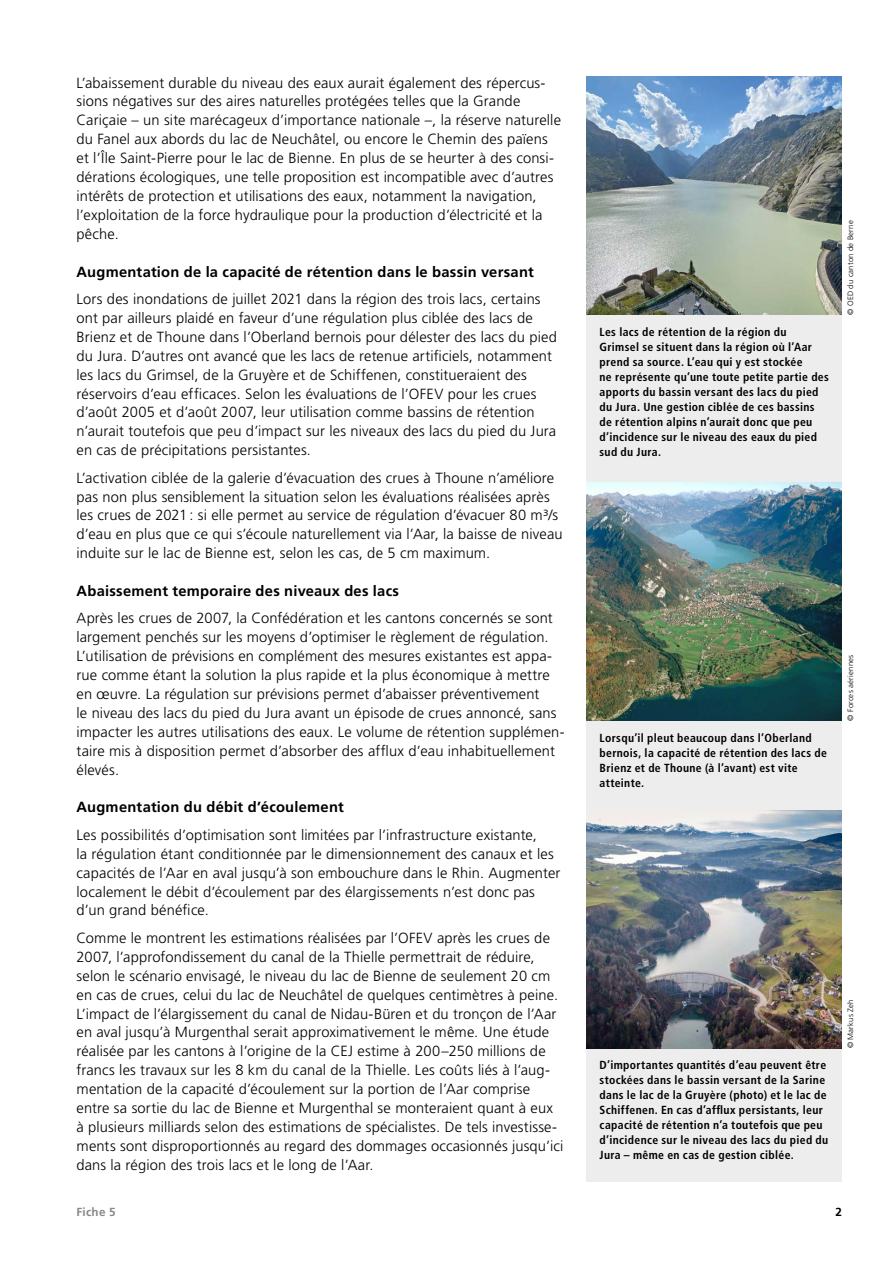
<style>
.page{position:relative;width:893px;height:1263px;background:#fff}
.page>*{position:absolute;margin:0;border:0;box-sizing:border-box;transform-origin:0 0}
.f_FB_text{font:300 14.7px/18.9px "Frutiger LT Std";letter-spacing:.01em;color:#000}
.f_FB_titel_text{font:700 14.7px "Frutiger LT Std";letter-spacing:.015em;color:#000}
.f_FB_bildlegende{font:700 condensed 11.7px/15px "Frutiger LT Std";letter-spacing:.03em;color:#000}
.f_FB_titel_text-2{font:700 11.7px "Frutiger LT Std";letter-spacing:.025em;color:#878787}
.f_FB_titel_text-3{font:700 11.7px "Frutiger LT Std";color:#000}
.f_FB_text-2{font:300 7.8px "Frutiger LT Std";letter-spacing:.03em;color:#000}
</style>
<div class="page">
<div style="left:587px;top:77px;width:255px;height:1105px;background:#ededed"></div>
<img style="left:587px;top:77px;width:255px;height:238px">
<img style="left:587px;top:810px;width:255px;height:238px">
<img style="left:587px;top:483px;width:255px;height:238px">
<p class="f_FB_text" style="left:77px;top:73px;width:486px">L’abaissement durable du niveau des eaux aurait également des répercus&shy;sions négatives sur des aires naturelles protégées telles que la Grande Cariçaie – un site marécageux d’importance nationale –, la réserve naturelle du Fanel aux abords du lac de Neuchâtel, ou encore le Chemin des païens et l’Île Saint-Pierre pour le lac de Bienne. En plus de se heurter à des consi&shy;dérations écologiques, une telle proposition est incompatible avec d’autres intérêts de protection et utilisations des eaux, notamment la navigation, l’exploitation de la force hydraulique pour la production d’électricité et la pêche.</p>
<p class="f_FB_titel_text" style="left:77px;top:263px;width:459px">Augmentation de la capacité de rétention dans le bassin versant</p>
<p class="f_FB_text" style="left:77px;top:290px;width:482px">Lors des inondations de juillet 2021 dans la région des trois lacs, certains ont par ailleurs plaidé en faveur d’une régulation plus ciblée des lacs de Brienz et de Thoune dans l’Oberland bernois pour délester des lacs du pied du Jura. D’autres ont avancé que les lacs de retenue artificiels, notamment les lacs du Grimsel, de la Gruyère et de Schiffenen, constitueraient des réservoirs d’eau efficaces. Selon les évaluations de l’OFEV pour les crues d’août 2005 et d’août 2007, leur utilisation comme bassins de rétention n’aurait toutefois que peu d’impact sur les niveaux des lacs du pied du Jura en cas de précipitations persistantes.</p>
<p class="f_FB_text" style="left:77px;top:468px;width:488px">L’activation ciblée de la galerie d’évacuation des crues à Thoune n’améliore pas non plus sensiblement la situation selon les évaluations réalisées après les crues de 2021 : si elle permet au service de régulation d’évacuer 80 m3/s d’eau en plus que ce qui s’écoule naturellement via l’Aar, la baisse de niveau induite sur le lac de Bienne est, selon les cas, de 5 cm maximum.</p>
<p class="f_FB_titel_text" style="left:77px;top:582px;width:324px">Abaissement temporaire des niveaux des lacs</p>
<p class="f_FB_text" style="left:77px;top:609px;width:490px">Après les crues de 2007, la Confédération et les cantons concernés se sont largement penchés sur les moyens d’optimiser le règlement de régulation.<br>L’utilisation de prévisions en complément des mesures existantes est appa&shy;rue comme étant la solution la plus rapide et la plus économique à mettre en œuvre. La régulation sur prévisions permet d’abaisser préventivement<br>le niveau des lacs du pied du Jura avant un épisode de crues annoncé, sans impacter les autres utilisations des eaux. Le volume de rétention supplémen&shy;taire mis à disposition permet d’absorber des afflux d’eau inhabituellement élevés.</p>
<p class="f_FB_titel_text" style="left:77px;top:799px;width:269px">Augmentation du débit d’écoulement</p>
<p class="f_FB_text" style="left:77px;top:825px;width:485px">Les possibilités d’optimisation sont limitées par l’infrastructure existante,<br>la régulation étant conditionnée par le dimensionnement des canaux et les capacités de l’Aar en aval jusqu’à son embouchure dans le Rhin. Augmenter localement le débit d’écoulement par des élargissements n’est donc pas d’un grand bénéfice.</p>
<p class="f_FB_text" style="left:77px;top:928px;width:488px">Comme le montrent les estimations réalisées par l’OFEV après les crues de 2007, l’approfondissement du canal de la Thielle permettrait de réduire, selon le scénario envisagé, le niveau du lac de Bienne de seulement 20 cm en cas de crues, celui du lac de Neuchâtel de quelques centimètres à peine.<br>L’impact de l’élargissement du canal de Nidau-Büren et du tronçon de l’Aar en aval jusqu’à Murgenthal serait approximativement le même. Une étude réalisée par les cantons à l’origine de la CEJ estime à 200–250 millions de francs les travaux sur les 8 km du canal de la Thielle. Les coûts liés à l’aug&shy;mentation de la capacité d’écoulement sur la portion de l’Aar comprise entre sa sortie du lac de Bienne et Murgenthal se monteraient quant à eux à plusieurs milliards selon des estimations de spécialistes. De tels investisse&shy;ments sont disproportionnés au regard des dommages occasionnés jusqu’ici dans la région des trois lacs et le long de l’Aar.</p>
<p class="f_FB_titel_text-2" style="left:77px;top:1205px;width:41px">Fiche 5</p>
<p class="f_FB_titel_text-3" style="left:835px;top:1205px;width:8px">2</p>
<p class="f_FB_text-2" style="left:846px;top:315px;width:96px;rotate:-90deg">© OED du canton de Berne</p>
<p class="f_FB_bildlegende" style="left:600px;top:325px;width:231px">Les lacs de rétention de la région du Grimsel se situent dans la région où l’Aar prend sa source. L’eau qui y est stockée<br>ne représente qu’une toute petite partie des apports du bassin versant des lacs du pied du Jura. Une gestion ciblée de ces bassins de rétention alpins n’aurait donc que peu d’incidence sur le niveau des eaux du pied sud du Jura.</p>
<p class="f_FB_text-2" style="left:846px;top:721px;width:68px;rotate:-90deg">© Forces aériennes</p>
<p class="f_FB_bildlegende" style="left:600px;top:731px;width:229px">Lorsqu’il pleut beaucoup dans l’Oberland bernois, la capacité de rétention des lacs de Brienz et de Thoune (à l’avant) est vite atteinte.</p>
<p class="f_FB_text-2" style="left:846px;top:1048px;width:51px;rotate:-90deg">© Markus Zeh</p>
<p class="f_FB_bildlegende" style="left:600px;top:1058px;width:230px">D’importantes quantités d’eau peuvent être stockées dans le bassin versant de la Sarine dans le lac de la Gruyère (photo) et le lac de Schiffenen. En cas d’afflux persistants, leur capacité de rétention n’a toutefois que peu d’incidence sur le niveau des lacs du pied du Jura – même en cas de gestion ciblée.</p>
</div>
